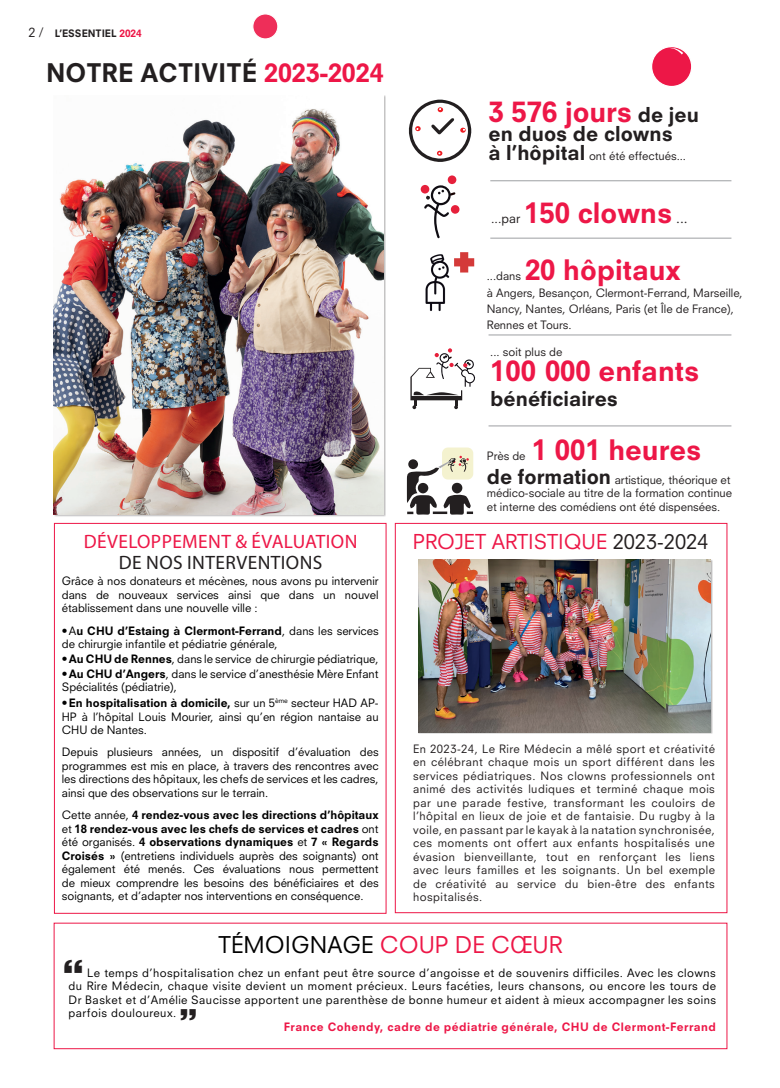
<style>
.page{position:relative;width:780px;height:1088px;background:#fff}
.page>*{position:absolute;margin:0;border:0;box-sizing:border-box;transform-origin:0 0}
.t1{font:800 27.5px "Neuzeit SLT Std";color:#ed1747}
.t2{font:800 25px "Neuzeit SLT Std";color:#231f20}
.t3{font:22.5px "Neuzeit SLT Std";color:#000}
.t4{font:800 20px "Neuzeit SLT Std";color:#231f20}
.t5{font:20px "Neuzeit SLT Std";color:#ed1747}
.t6{font:19.38px "Myriad Pro";letter-spacing:.02em;color:#ed1747}
.t7{font:19.38px "Myriad Pro";letter-spacing:.02em;color:#231f20}
.t8{font:11.25px/13.5px "Neuzeit SLT Std";color:#000;text-align:justify}
.t9{font:11.25px/13.5px "Neuzeit SLT Std";color:#231f20}
.t10{font:800 11.25px "Neuzeit SLT Std";letter-spacing:.04em;color:#ed1747}
.t11{font:800 10px "Neuzeit SLT Std";color:#231f20}
.s1{font-weight:400;font-size:12.5px}
.s2{color:#ed1747}
.s3{font-weight:800}
.s4{font-size:20px;color:#231f20}
.s5{font-weight:800;font-size:20px}
.s6{font-weight:400;font-size:12.5px;color:#231f20}
.s7{font-weight:400;font-size:13.75px;color:#231f20}
.s8{color:#231f20}
</style>
<div class="page">
<div style="left:395px;top:523px;width:332px;height:390px;border:1px solid #ed1747"></div>
<div style="left:54px;top:523px;width:332px;height:390px;border:1px solid #ed1747"></div>
<hr style="left:488px;top:335px;width:243px;height:1px;background:#9d9fa2">
<svg style="left:410px;top:348px;width:66px;height:61px"></svg>
<div style="left:442px;top:447px;width:31px;height:32px;background:#f4f2cf;border-radius:6px"></div>
<svg style="left:407px;top:456px;width:66px;height:59px"></svg>
<img style="left:54px;top:109px;width:329px;height:405px">
<hr style="left:490px;top:181px;width:241px;height:1px;background:#9d9fa2">
<hr style="left:488px;top:426px;width:243px;height:1px;background:#9d9fa2">
<div style="left:651px;top:47px;width:40px;height:40px;background:#ed1747;border-radius:50%"></div>
<div style="left:651px;top:46px;width:41px;height:41px;border:1px solid #fff;border-radius:50%"></div>
<svg style="left:667px;top:46px;width:16px;height:9px"></svg>
<svg style="left:253px;top:14px;width:25px;height:25px"></svg>
<div style="left:252px;top:13px;width:26px;height:27px;border:1px solid #fff;border-radius:50%"></div>
<svg style="left:420px;top:185px;width:9px;height:9px"></svg>
<div style="left:447px;top:175px;width:9px;height:9px;background:#e6203b;border-radius:50%"></div>
<div style="left:451px;top:205px;width:8px;height:9px;background:#e6203b;border-radius:50%"></div>
<svg style="left:424px;top:185px;width:31px;height:53px"></svg>
<hr style="left:490px;top:238px;width:241px;height:1px;background:#9d9fa2">
<svg style="left:409px;top:100px;width:62px;height:62px"></svg>
<img style="left:425px;top:252px;width:50px;height:60px">
<div style="left:54px;top:923px;width:673px;height:126px;border:1px solid #ed1747"></div>
<img style="left:418px;top:559px;width:292px;height:173px">
<p class="t11" style="left:28px;top:27px;width:115px"><span class="s1">2 /</span> L’ESSENTIEL <span class="s2">2024</span></p>
<h2 class="t2" style="left:46px;top:57px;width:339px">NOTRE ACTIVITÉ <span class="s2">2023-2024</span></h2>
<h3 class="t6" style="left:84px;top:530px;width:275px">DÉVELOPPEMENT &amp; ÉVALUATION</h3>
<h3 class="t7" style="left:119px;top:550px;width:205px">DE NOS INTERVENTIONS</h3>
<p class="t8" style="left:62px;top:574px;width:318px">Grâce à nos donateurs et mécènes, nous avons pu intervenir dans de nouveaux services ainsi que dans un nouvel établissement dans une nouvelle ville :</p>
<p class="t8" style="left:62px;top:624px;width:318px">•A<span class="s3">u CHU d’Estaing à Clermont-Ferrand</span>, dans les services de chirurgie infantile et pédiatrie générale,</p>
<p class="t8" style="left:62px;top:652px;width:318px"><span class="s3">•Au CHU de Rennes</span>, dans le service de chirurgie pédiatrique,</p>
<p class="t8" style="left:62px;top:667px;width:318px"><span class="s3">•Au CHU d’Angers</span>, dans le service d’anesthésie Mère Enfant<br>Spécialités (pédiatrie),</p>
<p class="t8" style="left:62px;top:696px;width:318px">•<span class="s3">En hospitalisation à domicile,</span> sur un 5<sup>ème</sup> secteur HAD AP-HP à l’hôpital Louis Mourier, ainsi qu’en région nantaise au CHU de Nantes.</p>
<p class="t8" style="left:62px;top:745px;width:318px">Depuis plusieurs années, un dispositif d’évaluation des programmes est mis en place, à travers des rencontres avec les directions des hôpitaux, les chefs de services et les cadres, ainsi que des observations sur le terrain.</p>
<p class="t8" style="left:62px;top:808px;width:318px">Cette année, <span class="s3">4 rendez-vous avec les directions d’hôpitaux </span>et <span class="s3">18 rendez-vous avec les chefs de services et cadres</span> ont été organisés. <span class="s3">4 observations dynamiques</span> et <span class="s3">7 « Regards Croisés »</span> (entretiens individuels auprès des soignants) ont également été menés. Ces évaluations nous permettent de mieux comprendre les besoins des bénéficiaires et des soignants, et d’adapter nos interventions en conséquence.</p>
<h1 class="t1" style="left:488px;top:95px;width:212px">3 576 jours <span class="s4">de jeu</span></h1>
<h3 class="t4" style="left:488px;top:122px;width:186px">en duos de clowns</h3>
<p class="t9" style="left:488px;top:149px;width:199px"><span class="s5">à l’hôpital</span> ont été effectués...</p>
<h1 class="t1" style="left:491px;top:196px;width:198px"><span class="s6">...par</span> 150 clowns <span class="s7">...</span></h1>
<h1 class="t1" style="left:525px;top:253px;width:157px">20 hôpitaux</h1>
<p class="t9" style="left:486px;top:284px;width:257px;line-height:16.2px">à Angers, Besançon, Clermont-Ferrand, Marseille,<br>Nancy, Nantes, Orléans, Paris (et Île de France),<br>Rennes et Tours.</p>
<p class="t9" style="left:490px;top:345px;width:73px">... soit plus de</p>
<h1 class="t1" style="left:490px;top:354px;width:210px">100 000 enfants</h1>
<h3 class="t4" style="left:490px;top:386px;width:129px">bénéficiaires</h3>
<p class="t9" style="left:486px;top:269px;width:36px">...dans</p>
<h1 class="t1" style="left:532px;top:433px;width:171px">1 001 heures</h1>
<p class="t9" style="left:486px;top:473px;width:247px"><span class="s5">de formation</span> artistique, théorique et médico-sociale au titre de la formation continue et interne des comédiens ont été dispensées.</p>
<p class="t9" style="left:486px;top:449px;width:40px">Près de</p>
<h3 class="t5" style="left:413px;top:529px;width:297px">PROJET ARTISTIQUE <span class="s8">2023-2024</span></h3>
<p class="t9" style="left:413px;top:742px;width:303px;text-align:justify">En 2023-24, Le Rire Médecin a mêlé sport et créativité en célébrant chaque mois un sport différent dans les services pédiatriques. Nos clowns professionnels ont animé des activités ludiques et terminé chaque mois par une parade festive, transformant les couloirs de l’hôpital en lieux de joie et de fantaisie. Du rugby à la voile, en passant par le kayak à la natation synchronisée, ces moments ont offert aux enfants hospitalisés une évasion bienveillante, tout en renforçant les liens avec leurs familles et les soignants. Un bel exemple de créativité au service du bien-être des enfants hospitalisés.</p>
<h3 class="t3" style="left:218px;top:930px;width:345px">TÉMOIGNAGE <span class="s2">COUP DE CŒUR</span></h3>
<p class="t8" style="left:69px;top:965px;width:649px;text-indent:19px">Le temps d’hospitalisation chez un enfant peut être source d’angoisse et de souvenirs difficiles. Avec les clowns du Rire Médecin, chaque visite devient un moment précieux. Leurs facéties, leurs chansons, ou encore les tours de Dr Basket et d’Amélie Saucisse apportent une parenthèse de bonne humeur et aident à mieux accompagner les soins parfois douloureux.</p>
<p class="t10" style="left:284px;top:1019px;width:433px">France Cohendy, cadre de pédiatrie générale, CHU de Clermont-Ferrand</p>
</div>
